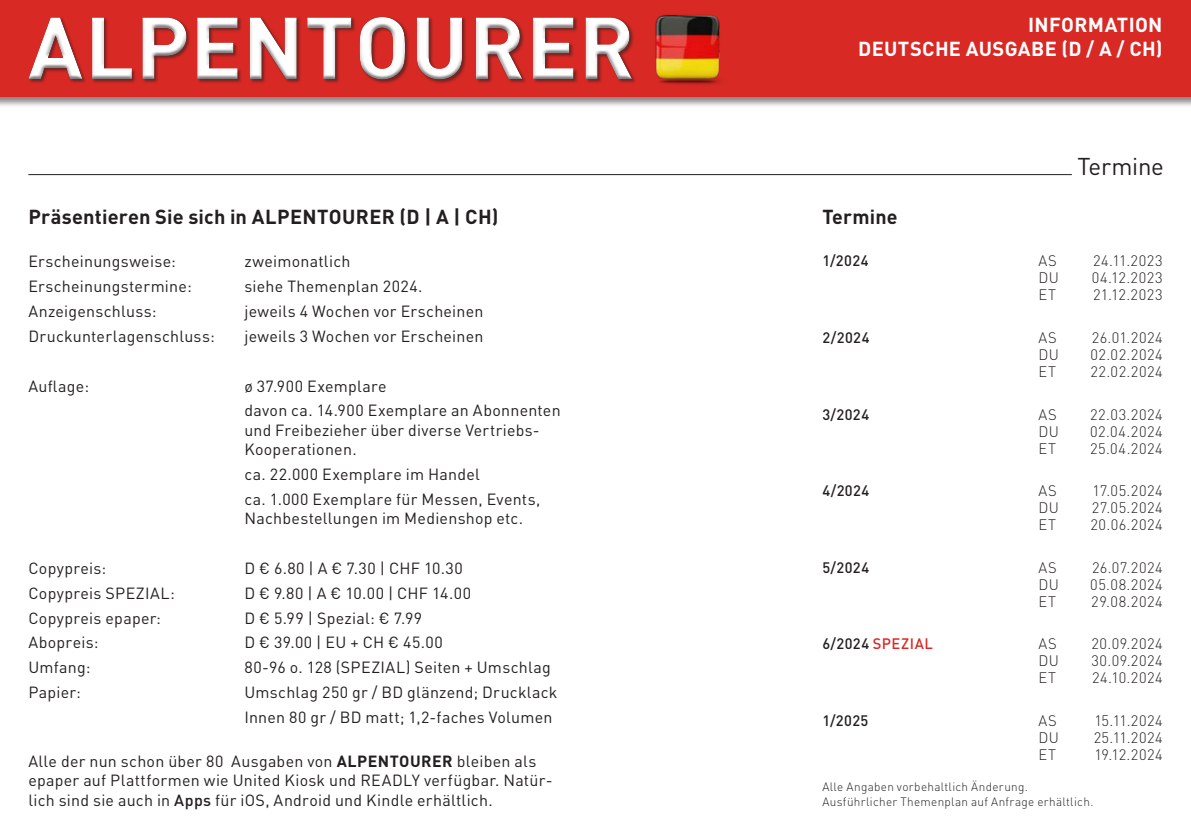
<style>
.page{position:relative;width:1191px;height:840px;background:#fff}
.page>*{position:absolute;margin:0;border:0;box-sizing:border-box;transform-origin:0 0}
.t1{font:24px "DIN Pro";letter-spacing:-.01em;color:#231f20}
.t2{font:700 20px "DIN Pro";letter-spacing:.01em;color:#231f20}
.t3{font:700 20px/24px "DIN Pro";letter-spacing:.015em;color:#fff;text-align:right}
.t4{font:16px/24.8px "DIN Pro";letter-spacing:.015em;color:#231f20}
.t5{font:16px "DIN Pro";letter-spacing:.035em;color:#231f20}
.t6{font:300 15px "DIN Pro";letter-spacing:.035em;color:#231f20}
.t7{font:500 15px "DIN Pro";letter-spacing:.03em;color:#231f20}
.t8{font:500 15px "DIN Pro";letter-spacing:.035em;color:#d82924}
.t9{font:300 12px/14.4px "DIN Pro";letter-spacing:.03em;color:#231f20}
.s1{font-weight:700}
.s2{font-weight:500}
.s3{color:#231f20}
</style>
<div class="page">
<div style="left:0;top:0;width:1191px;height:108px;background:#231f20;opacity:.55"></div>
<div style="left:0;top:0;width:1191px;height:96px;background:#d82924"></div>
<div style="left:28px;top:16px;width:608px;height:68px;background:#231f20;opacity:.55"></div>
<div style="left:28px;top:16px;width:606px;height:62px;background:#fff;opacity:.15"></div>
<div style="left:28px;top:20px;width:606px;height:62px;background:#231f20;opacity:.55"></div>
<hr style="left:28px;top:174px;width:1043px;height:1px;background:#231f20">
<img style="left:655px;top:14px;width:66px;height:71px">
<p class="t2" style="left:28px;top:203px;width:472px">Präsentieren Sie sich in ALPENTOURER (D | A | CH)</p>
<p class="t4" style="left:28px;top:248px;width:149px">Erscheinungsweise:</p>
<p class="t4" style="left:244px;top:248px;width:107px">zweimonatlich</p>
<p class="t4" style="left:28px;top:273px;width:165px">Erscheinungstermine:</p>
<p class="t4" style="left:244px;top:273px;width:180px">siehe Themenplan 2024.</p>
<p class="t4" style="left:28px;top:298px;width:130px">Anzeigenschluss:</p>
<p class="t4" style="left:244px;top:298px;width:241px">jeweils 4 Wochen vor Erscheinen</p>
<p class="t4" style="left:28px;top:323px;width:188px">Druckunterlagenschluss:</p>
<p class="t4" style="left:244px;top:323px;width:241px">jeweils 3 Wochen vor Erscheinen</p>
<p class="t4" style="left:28px;top:372px;width:62px">Auflage:</p>
<p class="t4" style="left:244px;top:372px;width:318px">ø 37.900 Exemplare<br>davon ca. 14.900 Exemplare an Abonnenten</p>
<p class="t4" style="left:244px;top:419px;width:297px;line-height:19.2px">und Freibezieher über diverse Vertriebs-<br>Kooperationen.</p>
<p class="t4" style="left:244px;top:460px;width:297px">ca. 22.000 Exemplare im Handel<br>ca. 1.000 Exemplare für Messen, Events,</p>
<p class="t4" style="left:244px;top:505px;width:280px">Nachbestellungen im Medienshop etc.</p>
<p class="t4" style="left:28px;top:554px;width:80px">Copypreis:</p>
<p class="t4" style="left:244px;top:554px;width:220px">D € 6.80 | A € 7.30 | CHF 10.30</p>
<p class="t4" style="left:28px;top:579px;width:148px">Copypreis SPEZIAL:</p>
<p class="t4" style="left:244px;top:579px;width:228px">D € 9.80 | A € 10.00 | CHF 14.00</p>
<p class="t4" style="left:28px;top:604px;width:134px">Copypreis epaper:</p>
<p class="t4" style="left:244px;top:604px;width:179px">D € 5.99 | Spezial: € 7.99</p>
<p class="t4" style="left:28px;top:629px;width:72px">Abopreis:</p>
<p class="t5" style="left:244px;top:631px;width:200px">D € 39.00 | EU + CH € 45.00</p>
<p class="t4" style="left:28px;top:654px;width:64px">Umfang:</p>
<p class="t4" style="left:244px;top:654px;width:308px">80-96 o. 128 (SPEZIAL) Seiten + Umschlag</p>
<p class="t4" style="left:28px;top:679px;width:54px">Papier:</p>
<p class="t4" style="left:244px;top:679px;width:314px">Umschlag 250 gr / BD glänzend; Drucklack<br>Innen 80 gr / BD matt; 1,2-faches Volumen</p>
<p class="t4" style="left:28px;top:750px;width:526px;line-height:19.2px">Alle der nun schon über 80 Ausgaben von <span class="s1">ALPENTOURER</span> bleiben als epaper auf Plattformen wie United Kiosk und READLY verfügbar. Natür&shy;lich sind sie auch in <span class="s2">Apps</span> für iOS, Android und Kindle erhältlich.</p>
<p class="t3" style="left:858px;top:12px;width:306px">INFORMATION<br>DEUTSCHE AUSGABE (D / A / CH)</p>
<h1 class="t1" style="left:1077px;top:149px;width:88px">Termine</h1>
<p class="t2" style="left:822px;top:203px;width:77px">Termine</p>
<p class="t7" style="left:822px;top:251px;width:48px">1/2024</p>
<p class="t6" style="left:1038px;top:251px;width:20px">AS</p>
<p class="t6" style="left:1093px;top:251px;width:71px">24.11.2023</p>
<p class="t6" style="left:1038px;top:268px;width:22px">DU</p>
<p class="t6" style="left:1091px;top:268px;width:72px">04.12.2023</p>
<p class="t6" style="left:1038px;top:285px;width:19px">ET</p>
<p class="t6" style="left:1093px;top:285px;width:71px">21.12.2023</p>
<p class="t7" style="left:822px;top:327px;width:49px">2/2024</p>
<p class="t6" style="left:1038px;top:327px;width:20px">AS</p>
<p class="t6" style="left:1091px;top:327px;width:72px">26.01.2024</p>
<p class="t6" style="left:1038px;top:344px;width:22px">DU</p>
<p class="t6" style="left:1090px;top:344px;width:74px">02.02.2024</p>
<p class="t6" style="left:1038px;top:361px;width:19px">ET</p>
<p class="t6" style="left:1090px;top:361px;width:74px">22.02.2024</p>
<p class="t7" style="left:822px;top:404px;width:48px">3/2024</p>
<p class="t6" style="left:1038px;top:404px;width:20px">AS</p>
<p class="t6" style="left:1090px;top:404px;width:74px">22.03.2024</p>
<p class="t6" style="left:1038px;top:421px;width:22px">DU</p>
<p class="t6" style="left:1090px;top:421px;width:74px">02.04.2024</p>
<p class="t6" style="left:1038px;top:438px;width:19px">ET</p>
<p class="t6" style="left:1090px;top:438px;width:74px">25.04.2024</p>
<p class="t7" style="left:822px;top:480px;width:49px">4/2024</p>
<p class="t6" style="left:1038px;top:480px;width:20px">AS</p>
<p class="t6" style="left:1092px;top:480px;width:71px">17.05.2024</p>
<p class="t6" style="left:1038px;top:497px;width:22px">DU</p>
<p class="t6" style="left:1091px;top:497px;width:72px">27.05.2024</p>
<p class="t6" style="left:1038px;top:514px;width:19px">ET</p>
<p class="t6" style="left:1090px;top:514px;width:74px">20.06.2024</p>
<p class="t7" style="left:822px;top:557px;width:48px">5/2024</p>
<p class="t6" style="left:1038px;top:557px;width:20px">AS</p>
<p class="t6" style="left:1092px;top:557px;width:72px">26.07.2024</p>
<p class="t6" style="left:1038px;top:574px;width:22px">DU</p>
<p class="t6" style="left:1090px;top:574px;width:74px">05.08.2024</p>
<p class="t6" style="left:1038px;top:591px;width:19px">ET</p>
<p class="t6" style="left:1091px;top:591px;width:73px">29.08.2024</p>
<p class="t8" style="left:822px;top:633px;width:112px"><span class="s3">6/2024</span> SPEZIAL</p>
<p class="t6" style="left:1038px;top:633px;width:20px">AS</p>
<p class="t6" style="left:1091px;top:633px;width:73px">20.09.2024</p>
<p class="t6" style="left:1038px;top:650px;width:22px">DU</p>
<p class="t6" style="left:1091px;top:650px;width:73px">30.09.2024</p>
<p class="t6" style="left:1038px;top:667px;width:19px">ET</p>
<p class="t6" style="left:1092px;top:667px;width:72px">24.10.2024</p>
<p class="t7" style="left:822px;top:710px;width:48px">1/2025</p>
<p class="t6" style="left:1038px;top:710px;width:20px">AS</p>
<p class="t6" style="left:1094px;top:710px;width:70px">15.11.2024</p>
<p class="t6" style="left:1038px;top:727px;width:22px">DU</p>
<p class="t6" style="left:1093px;top:727px;width:70px">25.11.2024</p>
<p class="t6" style="left:1038px;top:744px;width:19px">ET</p>
<p class="t6" style="left:1094px;top:744px;width:70px">19.12.2024</p>
<p class="t9" style="left:822px;top:779px;width:272px">Alle Angaben vorbehaltlich Änderung.<br>Ausführlicher Themenplan auf Anfrage erhältlich.</p>
</div>
